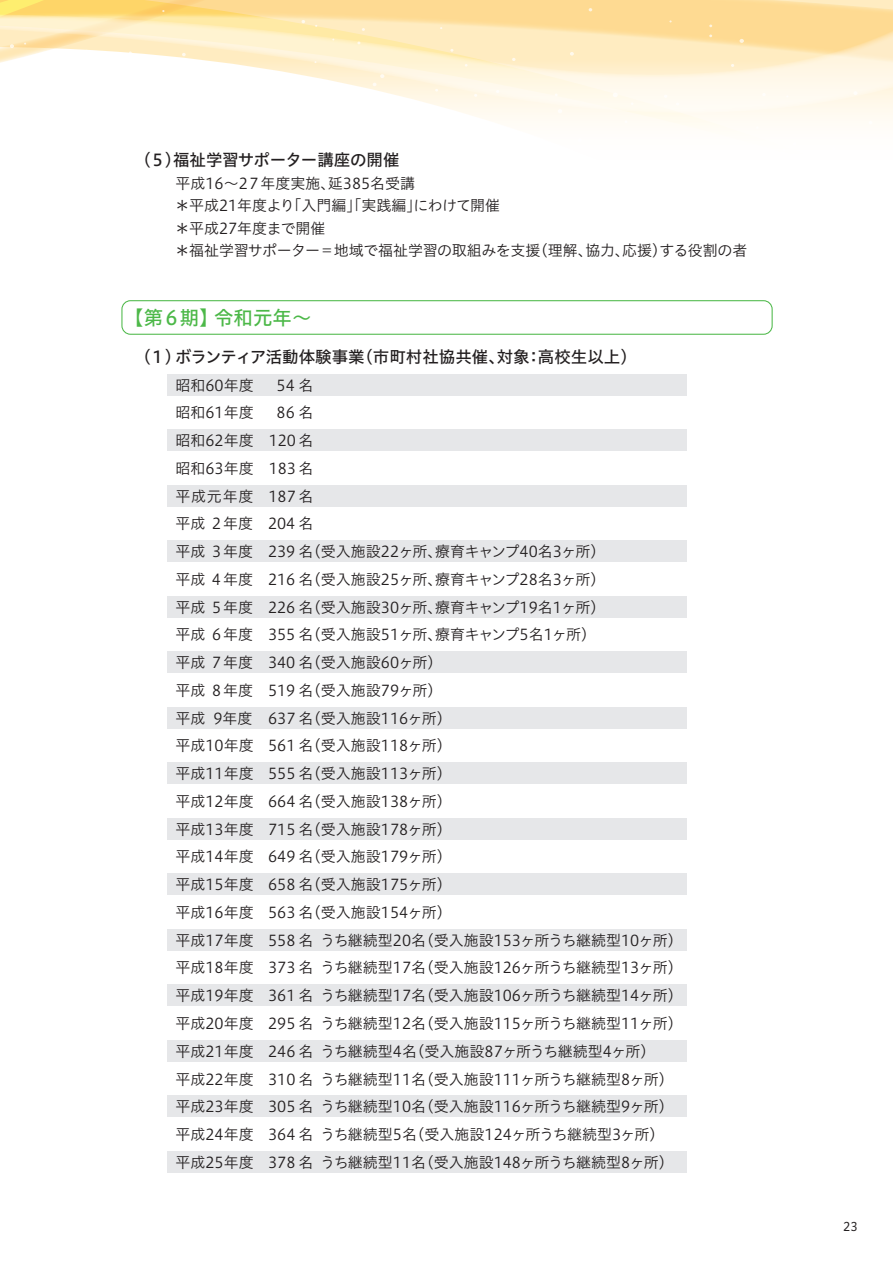
<style>
.page{position:relative;width:893px;height:1263px;background:#fff}
.page>*{position:absolute;margin:0;border:0;box-sizing:border-box;transform-origin:0 0}
.t1{font:19.5px "Hiragino UD Sans Std W5";color:#4cb848}
.t2{font:16.5px "Hiragino UD Sans Std W5";color:#231f20}
.t3{font:15px/27.8px "Hiragino UD Sans Std W3";color:#231f20}
.t4{font:12px "Hiragino UD Sans R Std W4";color:#231f20}
</style>
<div class="page">
<svg style="left:444px;top:0;width:442px;height:14px;background:#fedb96"></svg>
<svg style="left:176px;top:0;width:268px;height:14px;background:#fdd98d"></svg>
<svg style="left:176px;top:14px;width:717px;height:46px;background:#fee6b1"></svg>
<svg style="left:739px;top:39px;width:5px;height:4px"></svg>
<svg style="left:570px;top:52px;width:4px;height:4px"></svg>
<svg style="left:182px;top:53px;width:4px;height:3px"></svg>
<svg style="left:0;top:0;width:176px;height:60px;background:#fee8b0"></svg>
<svg style="left:0;top:60px;width:893px;height:68px"></svg>
<div style="left:168px;top:374px;width:519px;height:21px;background:#e6e7e9"></div>
<div style="left:168px;top:430px;width:519px;height:21px;background:#e6e7e9"></div>
<div style="left:168px;top:485px;width:519px;height:21px;background:#e6e7e9"></div>
<div style="left:168px;top:541px;width:519px;height:21px;background:#e6e7e9"></div>
<div style="left:168px;top:596px;width:519px;height:21px;background:#e6e7e9"></div>
<div style="left:168px;top:652px;width:519px;height:21px;background:#e6e7e9"></div>
<div style="left:168px;top:707px;width:519px;height:21px;background:#e6e7e9"></div>
<div style="left:168px;top:763px;width:519px;height:21px;background:#e6e7e9"></div>
<div style="left:168px;top:818px;width:519px;height:21px;background:#e6e7e9"></div>
<div style="left:168px;top:874px;width:519px;height:21px;background:#e6e7e9"></div>
<div style="left:168px;top:929px;width:519px;height:21px;background:#e6e7e9"></div>
<div style="left:168px;top:984px;width:519px;height:21px;background:#e6e7e9"></div>
<div style="left:168px;top:1040px;width:519px;height:21px;background:#e6e7e9"></div>
<div style="left:168px;top:1095px;width:519px;height:21px;background:#e6e7e9"></div>
<div style="left:168px;top:1151px;width:519px;height:21px;background:#e6e7e9"></div>
<div style="left:121px;top:300px;width:652px;height:35px;border:1px solid #4cb848;border-radius:9px"></div>
<p class="t2" style="left:134px;top:148px;width:267px">（５）福祉学習サポーター講座の開催</p>
<p class="t3" style="left:175px;top:171px;width:574px;line-height:22.5px">平成16～2７年度実施、延385名受講<br>＊平成21年度より「入門編」「実践編」にわけて開催<br>＊平成27年度まで開催<br>＊福祉学習サポーター＝地域で福祉学習の取組みを支援（理解、協力、応援）する役割の者</p>
<p class="t1" style="left:124px;top:303px;width:189px">【第６期】令和元年～</p>
<p class="t2" style="left:134px;top:344px;width:504px">（１）ボランティア活動体験事業（市町村社協共催、対象：高校生以上）</p>
<p class="t3" style="left:175px;top:370px;width:509px">昭和60年度　 54 名<br>昭和61年度　 86 名<br>昭和62年度　120 名<br>昭和63年度　183 名<br>平成元年度　187 名<br>平成 ２年度　204 名<br>平成 ３年度　239 名（受入施設22ヶ所、療育キャンプ40名3ヶ所）<br>平成 ４年度　216 名（受入施設25ヶ所、療育キャンプ28名3ヶ所）<br>平成 ５年度　226 名（受入施設30ヶ所、療育キャンプ19名1ヶ所）<br>平成 ６年度　355 名（受入施設51ヶ所、療育キャンプ5名1ヶ所）<br>平成 ７年度　340 名（受入施設60ヶ所）<br>平成 ８年度　519 名（受入施設79ヶ所）<br>平成 9年度 637 名（受入施設116ヶ所）<br>平成10年度 561 名（受入施設118ヶ所）<br>平成11年度 555 名（受入施設113ヶ所）<br>平成12年度 664 名（受入施設138ヶ所）<br>平成13年度 715 名（受入施設178ヶ所）<br>平成14年度 649 名（受入施設179ヶ所）<br>平成15年度 658 名（受入施設175ヶ所）<br>平成16年度 563 名（受入施設154ヶ所）<br>平成17年度 558 名 うち継続型20名（受入施設153ヶ所うち継続型10ヶ所）平成18年度 373 名 うち継続型17名（受入施設126ヶ所うち継続型13ヶ所）平成19年度 361 名 うち継続型17名（受入施設106ヶ所うち継続型14ヶ所）平成20年度 295 名 うち継続型12名（受入施設115ヶ所うち継続型11ヶ所）平成21年度 246 名 うち継続型4名（受入施設87ヶ所うち継続型4ヶ所）<br>平成22年度 310 名 うち継続型11名（受入施設111ヶ所うち継続型8ヶ所）平成23年度 305 名 うち継続型10名（受入施設116ヶ所うち継続型9ヶ所）平成24年度 364 名 うち継続型5名（受入施設124ヶ所うち継続型3ヶ所）平成25年度 378 名 うち継続型11名（受入施設148ヶ所うち継続型8ヶ所）</p>
<p class="t4" style="left:843px;top:1217px;width:16px">23</p>
</div>
